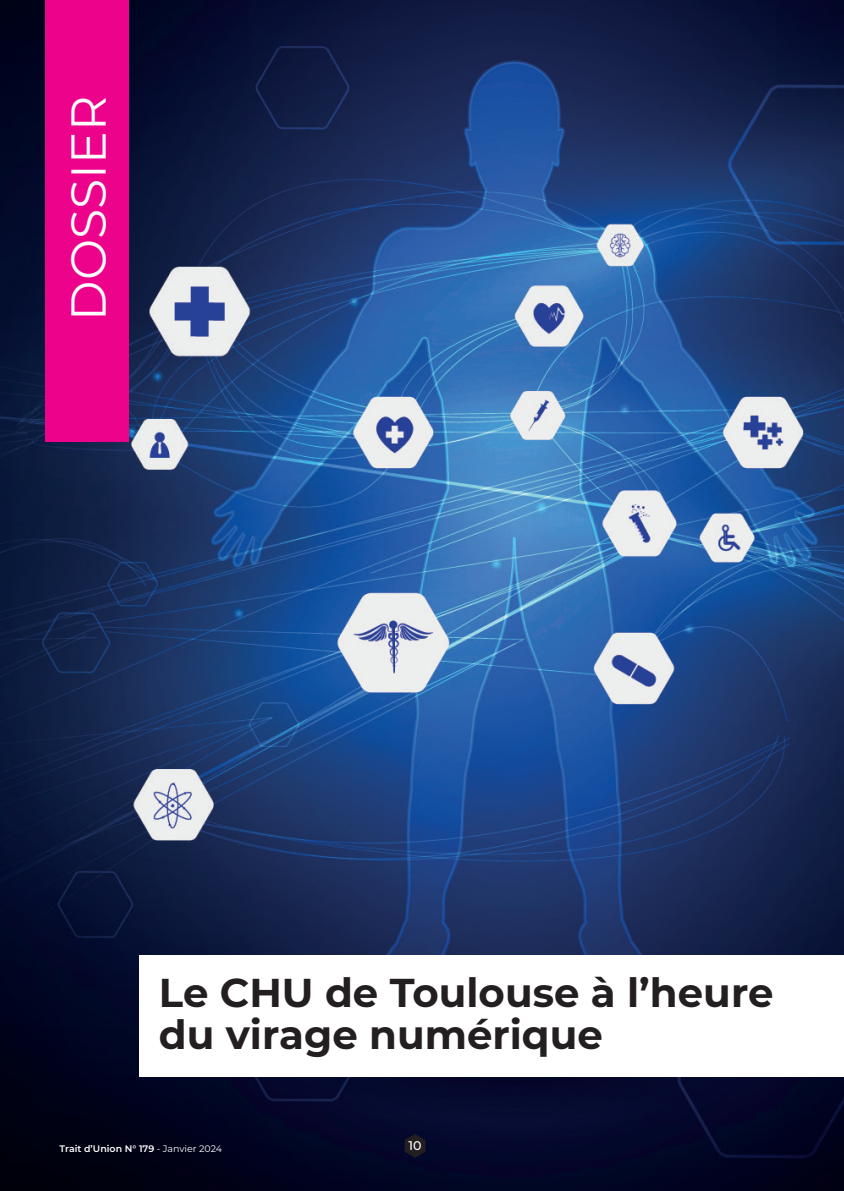
<style>
.page{position:relative;width:844px;height:1191px;background:#fff}
.page>*{position:absolute;margin:0;border:0;box-sizing:border-box;transform-origin:0 0}
.t1{font:49px "Montserrat";color:#fff}
.t2{font:700 40.25px/42px "Montserrat";color:#231f20}
.t3{font:500 12.6px "Montserrat";color:#fff}
.t4{font:600 9.45px "Montserrat";color:#fff}
.s1{font-weight:400}
</style>
<div class="page">
<img style="left:0;top:0;width:843px;height:1191px">
<svg style="left:404px;top:1134px;width:21px;height:23px"></svg>
<div style="left:45px;top:0;width:84px;height:442px;background:#ed028c"></div>
<div style="left:139px;top:955px;width:704px;height:121px;background:#fff"></div>
<p class="t1" style="left:55px;top:321px;width:226px;rotate:-90deg">DOSSIER</p>
<p class="t2" style="left:159px;top:969px;width:616px">Le CHU de Toulouse à l’heure du virage numérique</p>
<p class="t4" style="left:60px;top:1141px;width:164px">Trait d’Union N° 179 <span class="s1">- Janvier 2024</span></p>
<p class="t3" style="left:408px;top:1136px;width:15px">10</p>
</div>
